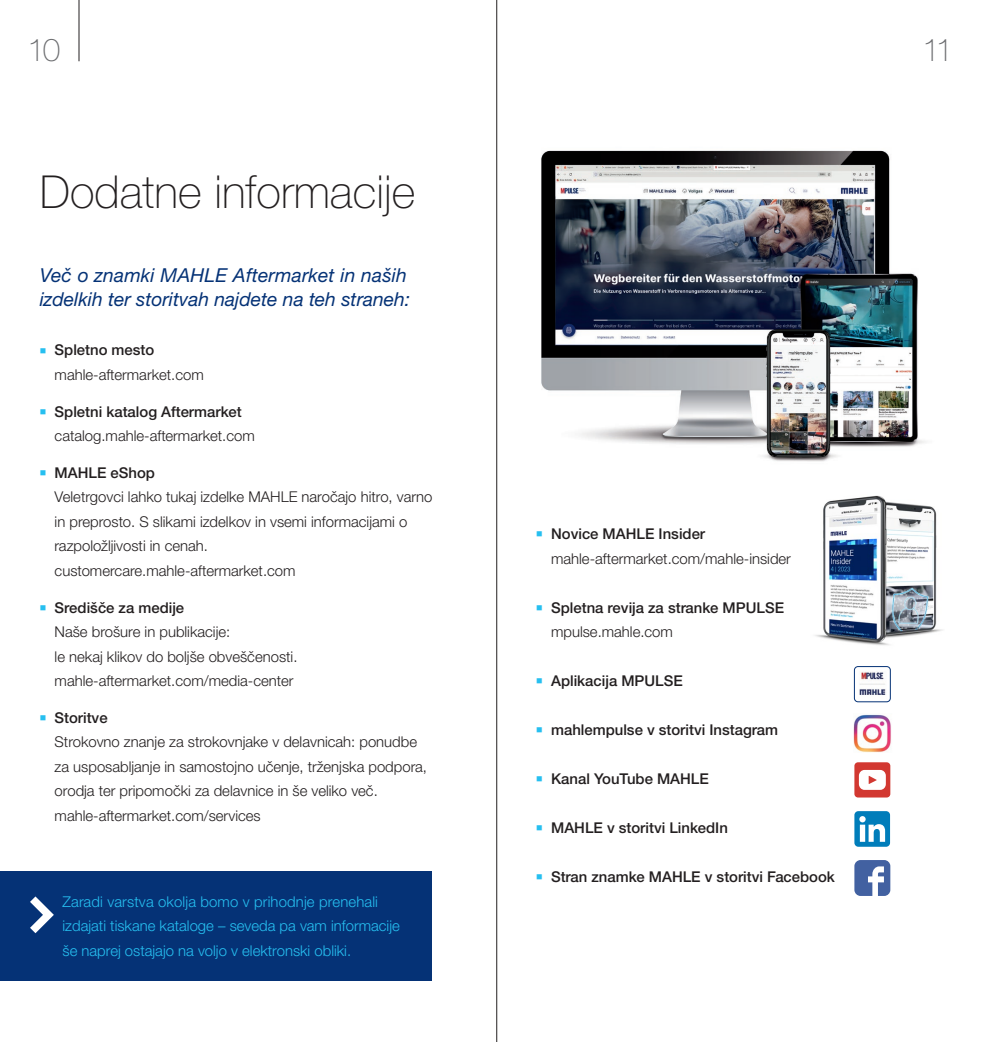
<style>
.page{position:relative;width:993px;height:1042px;background:#fff}
.page>*{position:absolute;margin:0;border:0;box-sizing:border-box;transform-origin:0 0}
.XX___100___Chapter___Headline_3rd_Level{font:100 45.5px "Helvetica Neue LTW1 G";color:#231f20}
.XX___100___Index___Pagemark_L{font:100 31.5px "Helvetica Neue LT Std";color:#6c6d70}
.XX___100___Chapter___Intro{font:italic 19.25px/24.5px "Helvetica Neue LTW1 G";color:#053276}
.t1{font:300 14.88px/24.5px "Helvetica Neue LTW1 G";color:#231f20}
.t2{font:500 14.88px/24.5px "Helvetica Neue LTW1 G";color:#231f20}
.AM___080___Flag_Content___Copy{font:300 14.88px/24.5px "Helvetica Neue LTW1 G";color:#26bff0}
.s1{color:#26bff0}
.s2{font-weight:500}
.s3{font-weight:300}
</style>
<div class="page">
<hr style="left:496px;top:0;width:1px;height:1042px;background:#231f20">
<hr style="left:78px;top:0;width:1px;height:61px;background:#231f20">
<img style="left:541px;top:150px;width:385px;height:312px">
<svg style="left:854px;top:860px;width:36px;height:36px"></svg>
<div style="left:854px;top:762px;width:36px;height:35px;background:#d23831;border-radius:4px"></div>
<svg style="left:858px;top:770px;width:27px;height:20px"></svg>
<img style="left:855px;top:666px;width:35px;height:36px">
<div style="left:853px;top:666px;width:37px;height:36px;border:1px solid #053276;border-radius:4px"></div>
<img style="left:853px;top:714px;width:38px;height:39px">
<div style="left:854px;top:811px;width:35px;height:36px;background:#007dba;border-radius:4px"></div>
<svg style="left:859px;top:816px;width:25px;height:26px"></svg>
<img style="left:815px;top:495px;width:128px;height:150px">
<div style="left:0;top:871px;width:432px;height:109px;background:#053276"></div>
<svg style="left:30px;top:896px;width:24px;height:37px"></svg>
<p class="XX___100___Index___Pagemark_L" style="left:28px;top:32px;width:34px">10</p>
<p class="XX___100___Index___Pagemark_L" style="left:922px;top:32px;width:32px">11</p>
<p class="XX___100___Chapter___Headline_3rd_Level" style="left:40px;top:165px;width:377px">Dodatne informacije</p>
<p class="XX___100___Chapter___Intro" style="left:40px;top:263px;width:372px">Več o znamki MAHLE Aftermarket in naših izdelkih ter storitvah najdete na teh straneh:</p>
<p class="t1" style="left:55px;top:338px;width:151px;text-indent:-15px"><span class="s1">■</span> <span class="s2">Spletno mesto </span>mahle-aftermarket.com</p>
<p class="t1" style="left:55px;top:399px;width:202px;text-indent:-15px"><span class="s1">■</span> <span class="s2">Spletni katalog Aftermarket </span>catalog.mahle-aftermarket.com</p>
<p class="t1" style="left:55px;top:460px;width:379px;text-indent:-15px"><span class="s1">■</span> <span class="s2">MAHLE eShop<br></span>Veletrgovci lahko tukaj izdelke MAHLE naročajo hitro, varno in preprosto. S slikami izdelkov in vsemi informacijami o razpoložljivosti in cenah. customercare.mahle-aftermarket.com</p>
<p class="t1" style="left:55px;top:595px;width:244px;text-indent:-15px"><span class="s1">■</span> <span class="s2">Središče za medije<br></span>Naše brošure in publikacije:<br>le nekaj klikov do boljše obveščenosti. mahle-aftermarket.com/media-center</p>
<p class="t1" style="left:55px;top:705px;width:373px;text-indent:-15px"><span class="s1">■</span> <span class="s2">Storitve<br></span>Strokovno znanje za strokovnjake v delavnicah: ponudbe za usposabljanje in samostojno učenje, trženjska podpora, orodja ter pripomočki za delavnice in še veliko več. mahle-aftermarket.com/services</p>
<p class="AM___080___Flag_Content___Copy" style="left:63px;top:889px;width:338px">Zaradi varstva okolja bomo v prihodnje prenehali izdajati tiskane kataloge – seveda pa vam informacije še naprej ostajajo na voljo v elektronski obliki.</p>
<p class="t1" style="left:551px;top:521px;width:241px;text-indent:-15px"><span class="s1">■</span> <span class="s2">Novice MAHLE Insider </span>mahle-aftermarket.com/mahle-insider</p>
<p class="t2" style="left:551px;top:595px;width:234px;text-indent:-15px"><span class="s1">■</span> Spletna revija za stranke MPULSE <span class="s3">mpulse.mahle.com</span></p>
<p class="t2" style="left:536px;top:668px;width:148px"><span class="s1">■</span> Aplikacija MPULSE</p>
<p class="t2" style="left:536px;top:717px;width:243px"><span class="s1">■</span> mahlempulse v storitvi Instagram</p>
<p class="t2" style="left:536px;top:766px;width:174px"><span class="s1">■</span> Kanal YouTube MAHLE</p>
<p class="t2" style="left:536px;top:815px;width:193px"><span class="s1">■</span> MAHLE v storitvi LinkedIn</p>
<p class="t2" style="left:536px;top:864px;width:300px"><span class="s1">■</span> Stran znamke MAHLE v storitvi Facebook</p>
</div>
